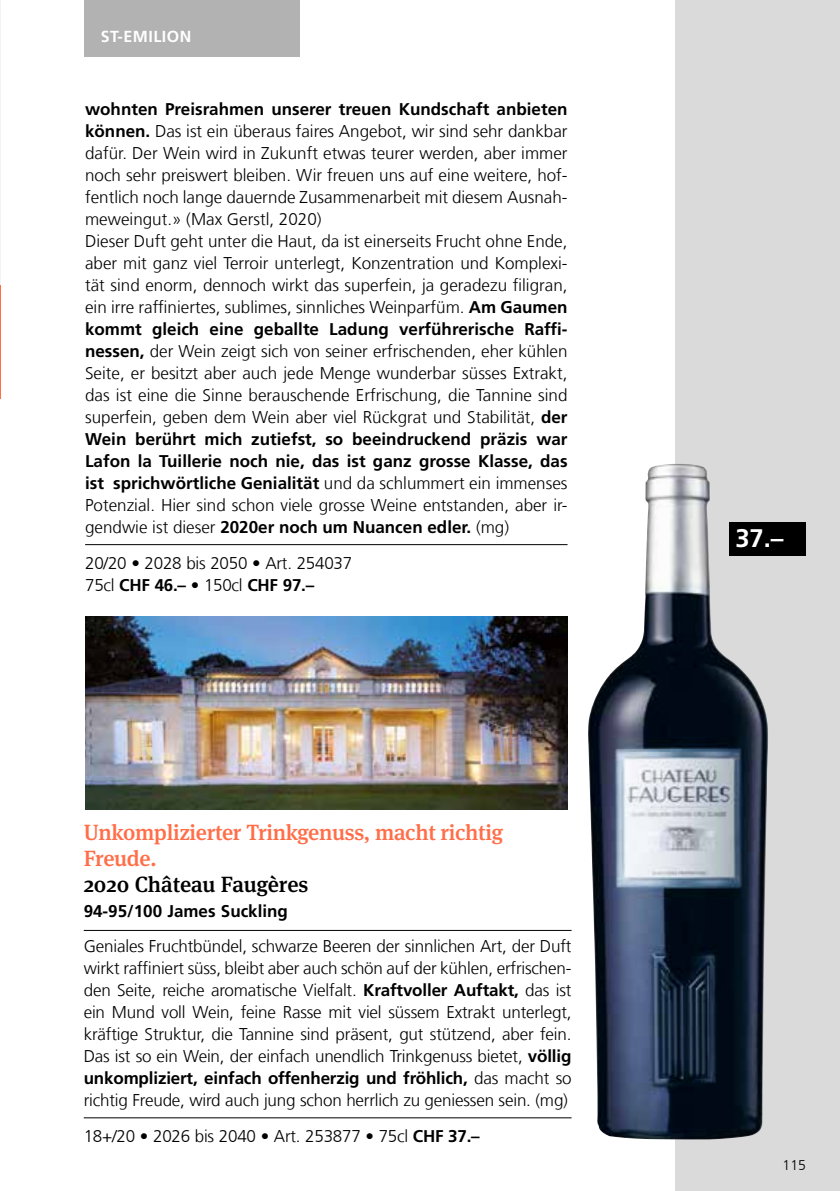
<style>
.page{position:relative;width:840px;height:1191px;background:#fff}
.page>*{position:absolute;margin:0;border:0;box-sizing:border-box;transform-origin:0 0}
.t1{font:700 25.4px "Frutiger LT Com";color:#fff}
.t2{font:500 22px/26px "Meta Serif Pro";letter-spacing:-.015em;color:#ff6e49}
.t3{font:500 22px "Meta Serif Pro";color:#000}
.t4{font:300 17px/22px "Frutiger LT Com";color:#000}
.t5{font:700 17px "Frutiger LT Com";color:#000}
.t6{font:700 16px "Frutiger LT Com";letter-spacing:.03em;color:#fff}
.t7{font:300 14px "Frutiger LT Com";color:#000}
.s1{font-weight:700}
</style>
<div class="page">
<img style="left:85px;top:617px;width:482px;height:192px">
<img style="left:0;top:0;width:1px;height:285px">
<div style="left:675px;top:0;width:164px;height:1191px;background:#dadada"></div>
<hr style="left:85px;top:544px;width:482px;height:1px;background:#000">
<div style="left:729px;top:522px;width:76px;height:34px;background:#000"></div>
<div style="left:84px;top:0;width:215px;height:57px;background:#b3b2b2"></div>
<hr style="left:84px;top:930px;width:487px;height:1px;background:#000">
<hr style="left:84px;top:1117px;width:487px;height:1px;background:#000">
<img style="left:588px;top:464px;width:180px;height:675px">
<p class="t6" style="left:101px;top:27px;width:92px">ST-EMILION</p>
<p class="t4" style="left:85px;top:98px;width:483px"><span class="s1">wohnten Preisrahmen unserer treuen Kundschaft anbieten können.</span> Das ist ein überaus faires Angebot, wir sind sehr dankbar dafür. Der Wein wird in Zukunft etwas teurer werden, aber immer noch sehr preiswert bleiben. Wir freuen uns auf eine weitere, hof&shy;fentlich noch lange dauernde Zusammenarbeit mit diesem Ausnah&shy;meweingut.» (Max Gerstl, 2020)<br>Dieser Duft geht unter die Haut, da ist einerseits Frucht ohne Ende, aber mit ganz viel Terroir unterlegt, Konzentration und Komplexi&shy;tät sind enorm, dennoch wirkt das superfein, ja geradezu filigran, ein irre raffiniertes, sublimes, sinnliches Weinparfüm. <span class="s1">Am Gaumen kommt gleich eine geballte Ladung verführerische Raffi&shy;nessen,</span> der Wein zeigt sich von seiner erfrischenden, eher kühlen Seite, er besitzt aber auch jede Menge wunderbar süsses Extrakt, das ist eine die Sinne berauschende Erfrischung, die Tannine sind superfein, geben dem Wein aber viel Rückgrat und Stabilität, <span class="s1">der Wein berührt mich zutiefst, so beeindruckend präzis war Lafon la Tuillerie noch nie, das ist ganz grosse Klasse, das ist sprichwörtliche Genialität</span> und da schlummert ein immenses Potenzial. Hier sind schon viele grosse Weine entstanden, aber ir&shy;gendwie ist dieser <span class="s1">2020er noch um Nuancen edler.</span> (mg)</p>
<p class="t4" style="left:85px;top:552px;width:268px">20/20 • 2028 bis 2050 • Art. 254037<br>75cl <span class="s1">CHF 46.–</span> • 150cl <span class="s1">CHF 97.–</span></p>
<p class="t2" style="left:84px;top:818px;width:421px">Unkomplizierter Trinkgenuss, macht richtig<br>Freude.</p>
<p class="t3" style="left:84px;top:867px;width:226px">2020 Château Faugères</p>
<p class="t5" style="left:84px;top:901px;width:206px">94-95/100 James Suckling</p>
<p class="t4" style="left:84px;top:935px;width:489px;text-align:justify">Geniales Fruchtbündel, schwarze Beeren der sinnlichen Art, der Duft wirkt raffiniert süss, bleibt aber auch schön auf der kühlen, erfrischen&shy;den Seite, reiche aromatische Vielfalt. <span class="s1">Kraftvoller Auftakt,</span> das ist ein Mund voll Wein, feine Rasse mit viel süssem Extrakt unterlegt, kräftige Struktur, die Tannine sind präsent, gut stützend, aber fein.<br>Das ist so ein Wein, der einfach unendlich Trinkgenuss bietet, <span class="s1">völlig unkompliziert, einfach offenherzig und fröhlich,</span> das macht so richtig Freude, wird auch jung schon herrlich zu geniessen sein. (mg)</p>
<p class="t4" style="left:84px;top:1125px;width:397px">18+/20 • 2026 bis 2040 • Art. 253877 • 75cl <span class="s1">CHF 37.–</span></p>
<h1 class="t1" style="left:735px;top:523px;width:50px">37.–</h1>
<p class="t7" style="left:782px;top:1157px;width:25px">115</p>
</div>
